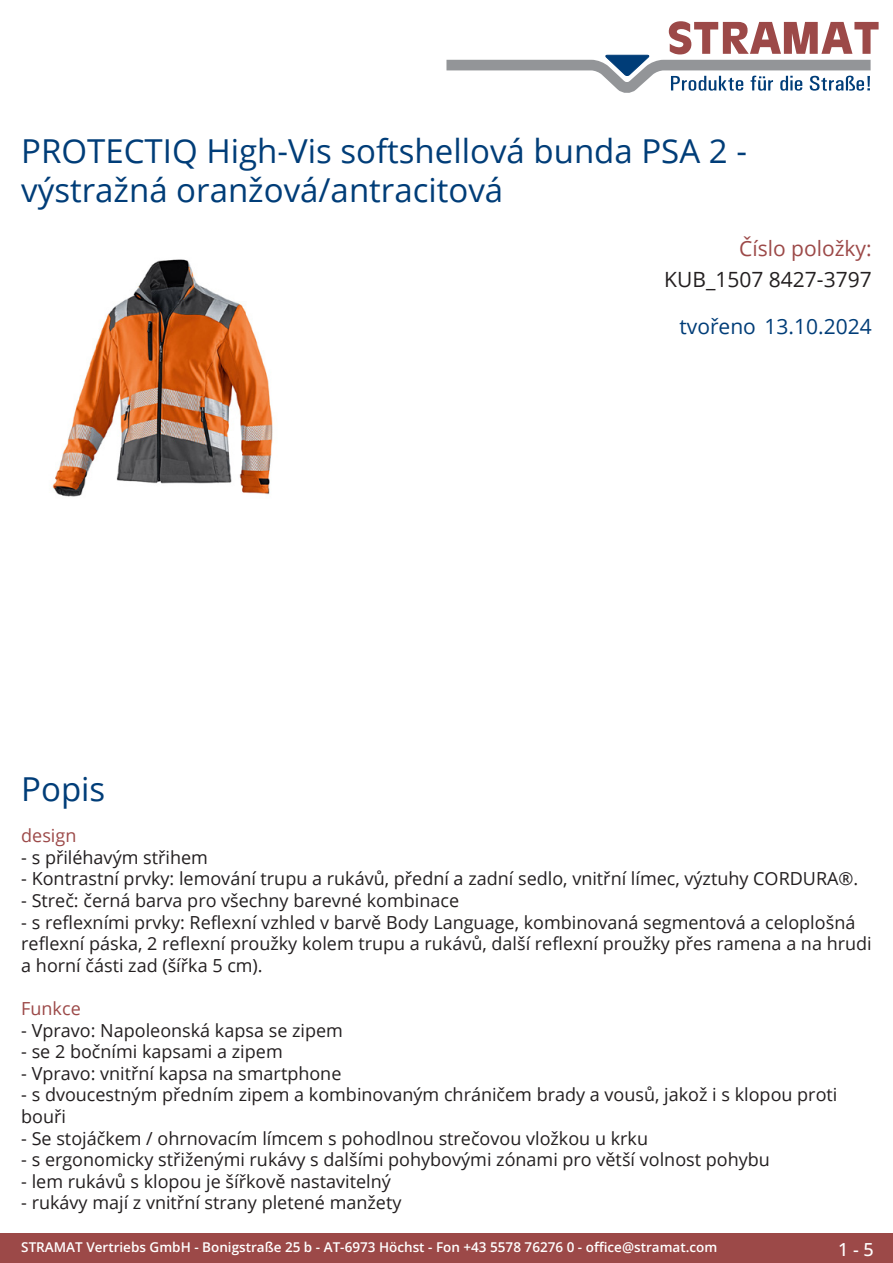
<style>
.page{position:relative;width:893px;height:1263px;background:#fff}
.page>*{position:absolute;margin:0;border:0;box-sizing:border-box;transform-origin:0 0}
.Produkttitel{font:33px/39.6px "Open Sans";color:#003d78}
.TechDaten_Inhalt{font:21px "Open Sans";color:#231f20}
.Erstellungsdatum{font:21px "Open Sans";color:#003d78}
.TechDaten_Überschrif{font:21px "Open Sans";color:#9c4948}
.Beschreibung_Text{font:18px/21.6px "Open Sans";color:#231f20}
.Beschreibung_Text-2{font:18px "Open Sans";color:#9c4948}
.t1{font:500 18px "Open Sans";color:#fff}
.t2{font:600 13.5px "Open Sans";color:#fff}
</style>
<div class="page">
<div style="left:0;top:1233px;width:893px;height:30px;background:#9c4948"></div>
<svg style="left:446px;top:21px;width:433px;height:72px"></svg>
<img style="left:52px;top:259px;width:221px;height:238px">
<p class="Produkttitel" style="left:21px;top:130px;width:727px">PROTECTIQ High-Vis softshellová bunda PSA 2 - výstražná oranžová/antracitová</p>
<p class="TechDaten_Überschrif" style="left:739px;top:234px;width:134px">Číslo položky:</p>
<p class="TechDaten_Inhalt" style="left:664px;top:265px;width:209px">KUB_1507 8427-3797</p>
<p class="Erstellungsdatum" style="left:679px;top:312px;width:194px">tvořeno 13.10.2024</p>
<p class="Produkttitel" style="left:21px;top:768px;width:86px">Popis</p>
<p class="Beschreibung_Text-2" style="left:21px;top:823px;width:57px">design</p>
<p class="Beschreibung_Text" style="left:21px;top:846px;width:188px">- s přiléhavým střihem</p>
<p class="Beschreibung_Text" style="left:21px;top:867px;width:838px">- Kontrastní prvky: lemování trupu a rukávů, přední a zadní sedlo, vnitřní límec, výztuhy CORDURA®.</p>
<p class="Beschreibung_Text" style="left:21px;top:889px;width:439px">- Streč: černá barva pro všechny barevné kombinace</p>
<p class="Beschreibung_Text" style="left:21px;top:911px;width:852px">- s reflexními prvky: Reflexní vzhled v barvě Body Language, kombinovaná segmentová a celoplošná reflexní páska, 2 reflexní proužky kolem trupu a rukávů, další reflexní proužky přes ramena a na hrudi a horní části zad (šířka 5 cm).</p>
<p class="Beschreibung_Text-2" style="left:21px;top:996px;width:61px">Funkce</p>
<p class="Beschreibung_Text" style="left:21px;top:1019px;width:323px">- Vpravo: Napoleonská kapsa se zipem</p>
<p class="Beschreibung_Text" style="left:21px;top:1040px;width:263px">- se 2 bočními kapsami a zipem</p>
<p class="Beschreibung_Text" style="left:21px;top:1062px;width:322px">- Vpravo: vnitřní kapsa na smartphone</p>
<p class="Beschreibung_Text" style="left:21px;top:1083px;width:818px">- s dvoucestným předním zipem a kombinovaným chráničem brady a vousů, jakož i s klopou proti bouři</p>
<p class="Beschreibung_Text" style="left:21px;top:1127px;width:628px">- Se stojáčkem / ohrnovacím límcem s pohodlnou strečovou vložkou u krku</p>
<p class="Beschreibung_Text" style="left:21px;top:1148px;width:750px">- s ergonomicky střiženými rukávy s dalšími pohybovými zónami pro větší volnost pohybu</p>
<p class="Beschreibung_Text" style="left:21px;top:1170px;width:371px">- lem rukávů s klopou je šířkově nastavitelný</p>
<p class="Beschreibung_Text" style="left:21px;top:1191px;width:382px">- rukávy mají z vnitřní strany pletené manžety</p>
<p class="t2" style="left:21px;top:1238px;width:698px">STRAMAT Vertriebs GmbH - Bonigstraße 25 b - AT-6973 Höchst - Fon +43 5578 76276 0 - office@stramat.com</p>
<p class="t1" style="left:838px;top:1237px;width:37px">1 - 5</p>
</div>
